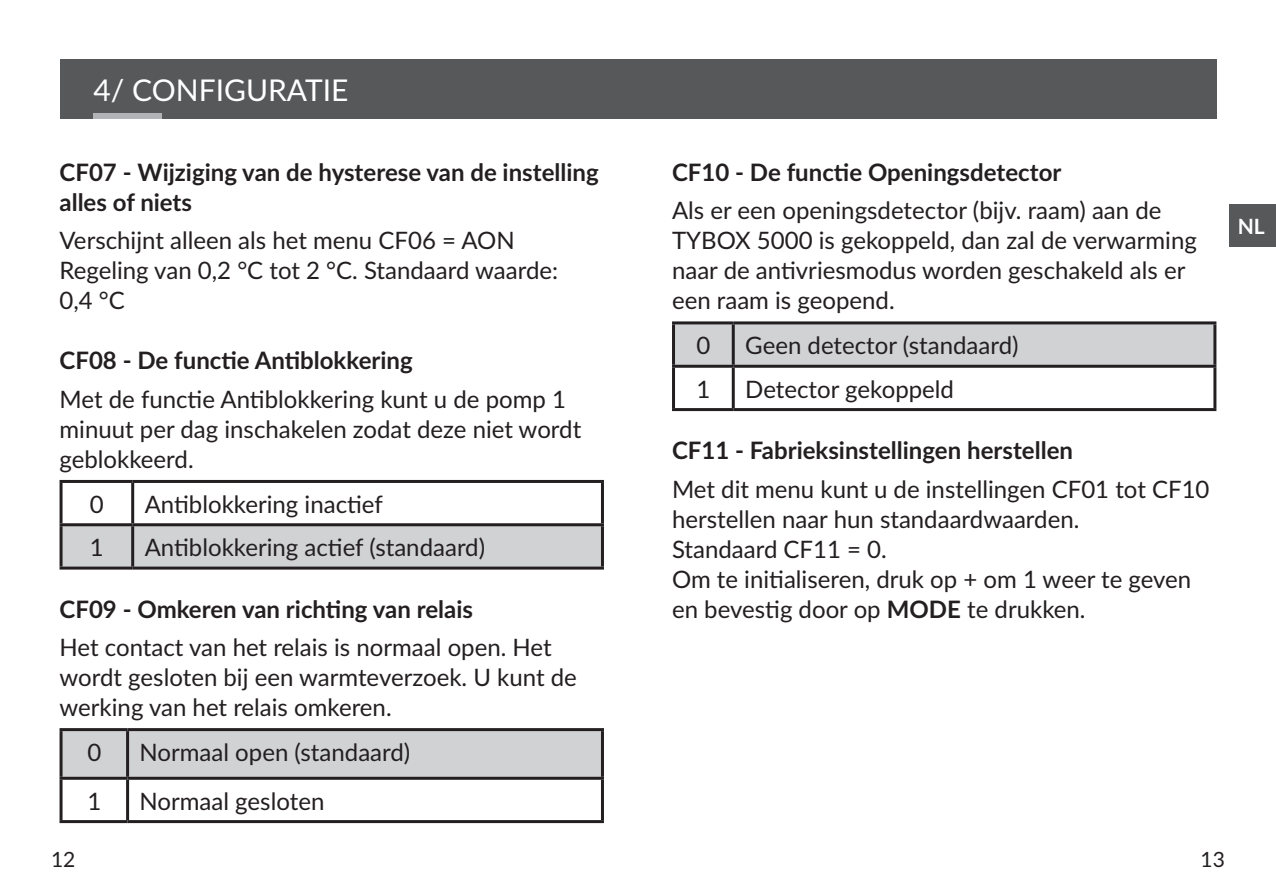
<style>
.page{position:relative;width:1276px;height:893px;background:#fff}
.page>*{position:absolute;margin:0;border:0;box-sizing:border-box;transform-origin:0 0}
.TITRE_2{font:30px "Lato";color:#fff}
.TXT_COURANT{font:24px/30px "Lato";color:#231f20}
.soustitre{font:700 24px/30px "Lato";color:#231f20}
.t1{font:21px "Lato";color:#231f20}
.t2{font:700 21px "Lato";color:#fff}
.s1{font-weight:700}
</style>
<div class="page">
<div style="left:1229px;top:204px;width:47px;height:43px;background:#57585a"></div>
<div style="left:60px;top:60px;width:1156px;height:59px;background:#57585a"></div>
<div style="left:94px;top:113px;width:68px;height:6px;background:#b2b3b7"></div>
<div style="left:63px;top:526px;width:538px;height:41px;background:#d1d2d4"></div>
<hr style="left:60px;top:480px;width:73px;height:3px;background:#231f20">
<hr style="left:60px;top:483px;width:3px;height:40px;background:#231f20">
<hr style="left:133px;top:480px;width:471px;height:3px;background:#231f20">
<hr style="left:131px;top:483px;width:3px;height:40px;background:#231f20">
<hr style="left:601px;top:483px;width:3px;height:40px;background:#231f20">
<hr style="left:60px;top:523px;width:73px;height:3px;background:#231f20">
<hr style="left:60px;top:526px;width:3px;height:41px;background:#231f20">
<hr style="left:133px;top:523px;width:471px;height:3px;background:#231f20">
<hr style="left:131px;top:526px;width:3px;height:41px;background:#231f20">
<hr style="left:601px;top:526px;width:3px;height:41px;background:#231f20">
<hr style="left:60px;top:567px;width:73px;height:3px;background:#231f20">
<hr style="left:133px;top:567px;width:471px;height:3px;background:#231f20">
<div style="left:63px;top:731px;width:538px;height:46px;background:#d1d2d4"></div>
<hr style="left:60px;top:728px;width:68px;height:3px;background:#231f20">
<hr style="left:60px;top:731px;width:3px;height:46px;background:#231f20">
<hr style="left:128px;top:728px;width:476px;height:3px;background:#231f20">
<hr style="left:126px;top:731px;width:3px;height:46px;background:#231f20">
<hr style="left:601px;top:731px;width:3px;height:46px;background:#231f20">
<hr style="left:60px;top:777px;width:68px;height:3px;background:#231f20">
<hr style="left:60px;top:780px;width:3px;height:40px;background:#231f20">
<hr style="left:128px;top:777px;width:476px;height:3px;background:#231f20">
<hr style="left:126px;top:780px;width:3px;height:40px;background:#231f20">
<hr style="left:601px;top:780px;width:3px;height:40px;background:#231f20">
<hr style="left:60px;top:820px;width:68px;height:3px;background:#231f20">
<hr style="left:128px;top:820px;width:476px;height:3px;background:#231f20">
<div style="left:675px;top:324px;width:538px;height:41px;background:#d1d2d4"></div>
<hr style="left:672px;top:321px;width:61px;height:3px;background:#231f20">
<hr style="left:672px;top:324px;width:3px;height:41px;background:#231f20">
<hr style="left:733px;top:321px;width:483px;height:3px;background:#231f20">
<hr style="left:732px;top:324px;width:3px;height:41px;background:#231f20">
<hr style="left:1213px;top:324px;width:3px;height:41px;background:#231f20">
<hr style="left:672px;top:365px;width:61px;height:3px;background:#231f20">
<hr style="left:672px;top:368px;width:3px;height:40px;background:#231f20">
<hr style="left:733px;top:365px;width:483px;height:3px;background:#231f20">
<hr style="left:732px;top:368px;width:3px;height:40px;background:#231f20">
<hr style="left:1213px;top:368px;width:3px;height:40px;background:#231f20">
<hr style="left:672px;top:408px;width:61px;height:3px;background:#231f20">
<hr style="left:733px;top:408px;width:483px;height:3px;background:#231f20">
<p class="TITRE_2" style="left:94px;top:69px;width:256px">4/ CONFIGURATIE</p>
<p class="soustitre" style="left:60px;top:156px;width:541px">CF07 - Wijziging van de hysterese van de instelling alles of niets</p>
<p class="TXT_COURANT" style="left:60px;top:225px;width:457px">Verschijnt alleen als het menu CF06 = AON</p>
<p class="TXT_COURANT" style="left:60px;top:255px;width:500px">Regeling van 0,2 °C tot 2 °C. Standaard waarde:<br>0,4 °C</p>
<p class="soustitre" style="left:60px;top:345px;width:355px">CF08 - De functie Antiblokkering</p>
<p class="TXT_COURANT" style="left:60px;top:383px;width:523px">Met de functie Antiblokkering kunt u de pomp 1 minuut per dag inschakelen zodat deze niet wordt geblokkeerd.</p>
<p class="TXT_COURANT" style="left:90px;top:488px;width:15px">0</p>
<p class="TXT_COURANT" style="left:145px;top:488px;width:240px">Antiblokkering inactief</p>
<p class="TXT_COURANT" style="left:90px;top:531px;width:15px">1</p>
<p class="TXT_COURANT" style="left:145px;top:531px;width:342px">Antiblokkering actief (standaard)</p>
<p class="soustitre" style="left:60px;top:593px;width:415px">CF09 - Omkeren van richting van relais</p>
<p class="TXT_COURANT" style="left:60px;top:631px;width:519px">Het contact van het relais is normaal open. Het wordt gesloten bij een warmteverzoek. U kunt de werking van het relais omkeren.</p>
<p class="TXT_COURANT" style="left:87px;top:736px;width:15px">0</p>
<p class="TXT_COURANT" style="left:140px;top:736px;width:272px">Normaal open (standaard)</p>
<p class="TXT_COURANT" style="left:87px;top:785px;width:15px">1</p>
<p class="TXT_COURANT" style="left:140px;top:785px;width:186px">Normaal gesloten</p>
<p class="soustitre" style="left:672px;top:156px;width:391px">CF10 - De functie Openingsdetector</p>
<p class="TXT_COURANT" style="left:672px;top:195px;width:526px">Als er een openingsdetector (bijv. raam) aan de TYBOX 5000 is gekoppeld, dan zal de verwarming naar de antivriesmodus worden geschakeld als er een raam is geopend.</p>
<p class="TXT_COURANT" style="left:696px;top:329px;width:15px">0</p>
<p class="TXT_COURANT" style="left:745px;top:329px;width:275px">Geen detector (standaard)</p>
<p class="TXT_COURANT" style="left:696px;top:373px;width:15px">1</p>
<p class="TXT_COURANT" style="left:745px;top:373px;width:210px">Detector gekoppeld</p>
<p class="soustitre" style="left:672px;top:434px;width:402px">CF11 - Fabrieksinstellingen herstellen</p>
<p class="TXT_COURANT" style="left:672px;top:473px;width:539px">Met dit menu kunt u de instellingen CF01 tot CF10 herstellen naar hun standaardwaarden.</p>
<p class="TXT_COURANT" style="left:672px;top:533px;width:216px">Standaard CF11 = 0.</p>
<p class="TXT_COURANT" style="left:672px;top:563px;width:521px">Om te initialiseren, druk op + om 1 weer te geven en bevestig door op <span class="s1">MODE</span> te drukken.</p>
<p class="t1" style="left:51px;top:845px;width:26px">12</p>
<p class="t1" style="left:1200px;top:845px;width:26px">13</p>
<p class="t2" style="left:1237px;top:211px;width:29px">NL</p>
</div>
